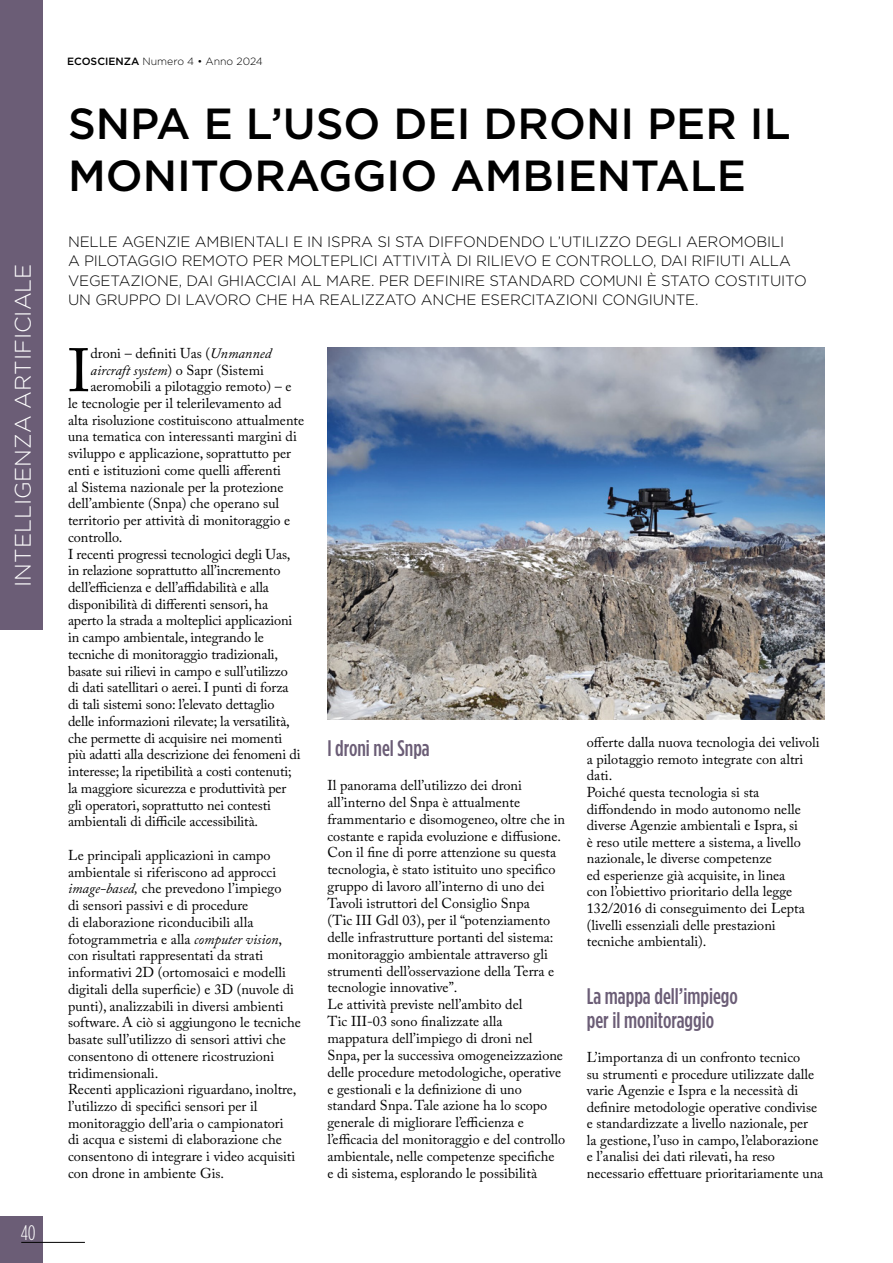
<style>
.page{position:relative;width:893px;height:1263px;background:#fff}
.page>*{position:absolute;margin:0;border:0;box-sizing:border-box;transform-origin:0 0}
.testo_primo_paragrafo{font:60.6px "Adobe Caslon Pro";color:#000}
.Titolo_articolo{font:500 43.5px/52.5px "Gotham HTF";color:#000}
.titolo_paragrafo{font:500 condensed 22.5px/24px "Gotham HTF";color:#6b5d76}
.t1{font:300 22.5px "Gotham HTF";color:#fff}
.t2{font:300 condensed 21px "Gotham HTF";color:#fff}
.Sottotitolo_articolo{font:300 15px/19.5px "Gotham HTF";letter-spacing:-.01em;color:#000}
.testo_principale{font:14.25px/16.8px "Adobe Caslon Pro";color:#000}
.testo_primo_paragrafo-2{font:14.25px "Adobe Caslon Pro";color:#000}
.testo_primo_paragrafo-3{font:italic 14.25px "Adobe Caslon Pro";color:#000}
.t3{font:300 10.5px "Gotham HTF";color:#000}
.s1{font-weight:500}
.s2{font-style:italic}
.s3{font-style:normal}
</style>
<div class="page">
<div style="left:0;top:1216px;width:43px;height:47px;background:#6b5d76"></div>
<hr style="left:21px;top:1242px;width:64px;height:1px;background:#000">
<div style="left:0;top:0;width:43px;height:629px;background:#6b5d76"></div>
<img style="left:327px;top:348px;width:498px;height:372px">
<h3 class="t1" style="left:11px;top:587px;width:325px;rotate:-90deg">INTELLIGENZA ARTIFICIALE</h3>
<h3 class="t2" style="left:21px;top:1221px;width:17px">40</h3>
<p class="t3" style="left:67px;top:56px;width:197px"><span class="s1">ECOSCIENZA</span> Numero 4 • Anno 2024</p>
<p class="Titolo_articolo" style="left:68px;top:96px;width:724px">SNPA E L’USO DEI DRONI PER IL<br>MONITORAGGIO AMBIENTALE</p>
<p class="Sottotitolo_articolo" style="left:68px;top:231px;width:740px">NELLE AGENZIE AMBIENTALI E IN ISPRA SI STA DIFFONDENDO L’UTILIZZO DEGLI AEROMOBILI<br>A PILOTAGGIO REMOTO PER MOLTEPLICI ATTIVITÀ DI RILIEVO E CONTROLLO, DAI RIFIUTI ALLA VEGETAZIONE, DAI GHIACCIAI AL MARE. PER DEFINIRE STANDARD COMUNI È STATO COSTITUITO UN GRUPPO DI LAVORO CHE HA REALIZZATO ANCHE ESERCITAZIONI CONGIUNTE.</p>
<p class="testo_primo_paragrafo" style="left:68px;top:335px;width:24px">I</p>
<p class="testo_primo_paragrafo-2" style="left:91px;top:345px;width:182px">droni – definiti Uas (<span class="s2">Unmanned</span></p>
<p class="testo_primo_paragrafo-3" style="left:91px;top:361px;width:175px">aircraft system<span class="s3">) o Sapr (Sistemi</span></p>
<p class="testo_primo_paragrafo-2" style="left:91px;top:378px;width:203px">aeromobili a pilotaggio remoto) – e</p>
<p class="testo_primo_paragrafo-2" style="left:68px;top:395px;width:215px">le tecnologie per il telerilevamento ad</p>
<p class="testo_primo_paragrafo-2" style="left:68px;top:411px;width:238px">alta risoluzione costituiscono attualmente</p>
<p class="testo_primo_paragrafo-2" style="left:68px;top:428px;width:230px">una tematica con interessanti margini di</p>
<p class="testo_primo_paragrafo-2" style="left:68px;top:445px;width:224px">sviluppo e applicazione, soprattutto per</p>
<p class="testo_primo_paragrafo-2" style="left:68px;top:462px;width:215px">enti e istituzioni come quelli afferenti</p>
<p class="testo_primo_paragrafo-2" style="left:68px;top:478px;width:217px">al Sistema nazionale per la protezione</p>
<p class="testo_primo_paragrafo-2" style="left:68px;top:495px;width:213px">dell’ambiente (Snpa) che operano sul</p>
<p class="testo_primo_paragrafo-2" style="left:68px;top:512px;width:224px">territorio per attività di monitoraggio e</p>
<p class="testo_primo_paragrafo-2" style="left:68px;top:528px;width:56px">controllo.</p>
<p class="testo_principale" style="left:68px;top:545px;width:234px">I recenti progressi tecnologici degli Uas, in relazione soprattutto all’incremento dell’efficienza e dell’affidabilità e alla disponibilità di differenti sensori, ha aperto la strada a molteplici applicazioni in campo ambientale, integrando le tecniche di monitoraggio tradizionali, basate sui rilievi in campo e sull’utilizzo di dati satellitari o aerei. I punti di forza di tali sistemi sono: l’elevato dettaglio delle informazioni rilevate; la versatilità, che permette di acquisire nei momenti più adatti alla descrizione dei fenomeni di interesse; la ripetibilità a costi contenuti; la maggiore sicurezza e produttività per gli operatori, soprattutto nei contesti ambientali di difficile accessibilità.</p>
<p class="testo_principale" style="left:68px;top:846px;width:234px">Le principali applicazioni in campo ambientale si riferiscono ad approcci <span class="s2">image-based,</span> che prevedono l’impiego<br>di sensori passivi e di procedure<br>di elaborazione riconducibili alla fotogrammetria e alla <span class="s2">computer vision</span>, con risultati rappresentati da strati informativi 2D (ortomosaici e modelli digitali della superficie) e 3D (nuvole di punti), analizzabili in diversi ambienti software. A ciò si aggiungono le tecniche basate sull’utilizzo di sensori attivi che consentono di ottenere ricostruzioni tridimensionali.</p>
<p class="testo_principale" style="left:68px;top:1081px;width:230px">Recenti applicazioni riguardano, inoltre, l’utilizzo di specifici sensori per il monitoraggio dell’aria o campionatori di acqua e sistemi di elaborazione che consentono di integrare i video acquisiti con drone in ambiente Gis.</p>
<p class="titolo_paragrafo" style="left:327px;top:736px;width:104px">I droni nel Snpa</p>
<p class="testo_principale" style="left:327px;top:777px;width:239px">Il panorama dell’utilizzo dei droni all’interno del Snpa è attualmente frammentario e disomogeneo, oltre che in costante e rapida evoluzione e diffusione.<br>Con il fine di porre attenzione su questa tecnologia, è stato istituito uno specifico gruppo di lavoro all’interno di uno dei Tavoli istruttori del Consiglio Snpa<br>(Tic III Gdl 03), per il “potenziamento delle infrastrutture portanti del sistema: monitoraggio ambientale attraverso gli strumenti dell’osservazione della Terra e tecnologie innovative”.</p>
<p class="testo_principale" style="left:327px;top:996px;width:239px">Le attività previste nell’ambito del<br>Tic III-03 sono finalizzate alla mappatura dell’impiego di droni nel Snpa, per la successiva omogeneizzazione delle procedure metodologiche, operative e gestionali e la definizione di uno standard Snpa. Tale azione ha lo scopo generale di migliorare l’efficienza e l’efficacia del monitoraggio e del controllo ambientale, nelle competenze specifiche<br>e di sistema, esplorando le possibilità</p>
<p class="testo_principale" style="left:587px;top:734px;width:234px">offerte dalla nuova tecnologia dei velivoli a pilotaggio remoto integrate con altri dati.</p>
<p class="testo_principale" style="left:587px;top:784px;width:219px">Poiché questa tecnologia si sta diffondendo in modo autonomo nelle diverse Agenzie ambientali e Ispra, si è reso utile mettere a sistema, a livello nazionale, le diverse competenze<br>ed esperienze già acquisite, in linea con l’obiettivo prioritario della legge 132/2016 di conseguimento dei Lepta (livelli essenziali delle prestazioni tecniche ambientali).</p>
<p class="titolo_paragrafo" style="left:587px;top:984px;width:153px">La mappa dell’impiego per il monitoraggio</p>
<p class="testo_principale" style="left:587px;top:1049px;width:238px">L’importanza di un confronto tecnico<br>su strumenti e procedure utilizzate dalle varie Agenzie e Ispra e la necessità di definire metodologie operative condivise e standardizzate a livello nazionale, per<br>la gestione, l’uso in campo, l’elaborazione e l’analisi dei dati rilevati, ha reso necessario effettuare prioritariamente una</p>
</div>
